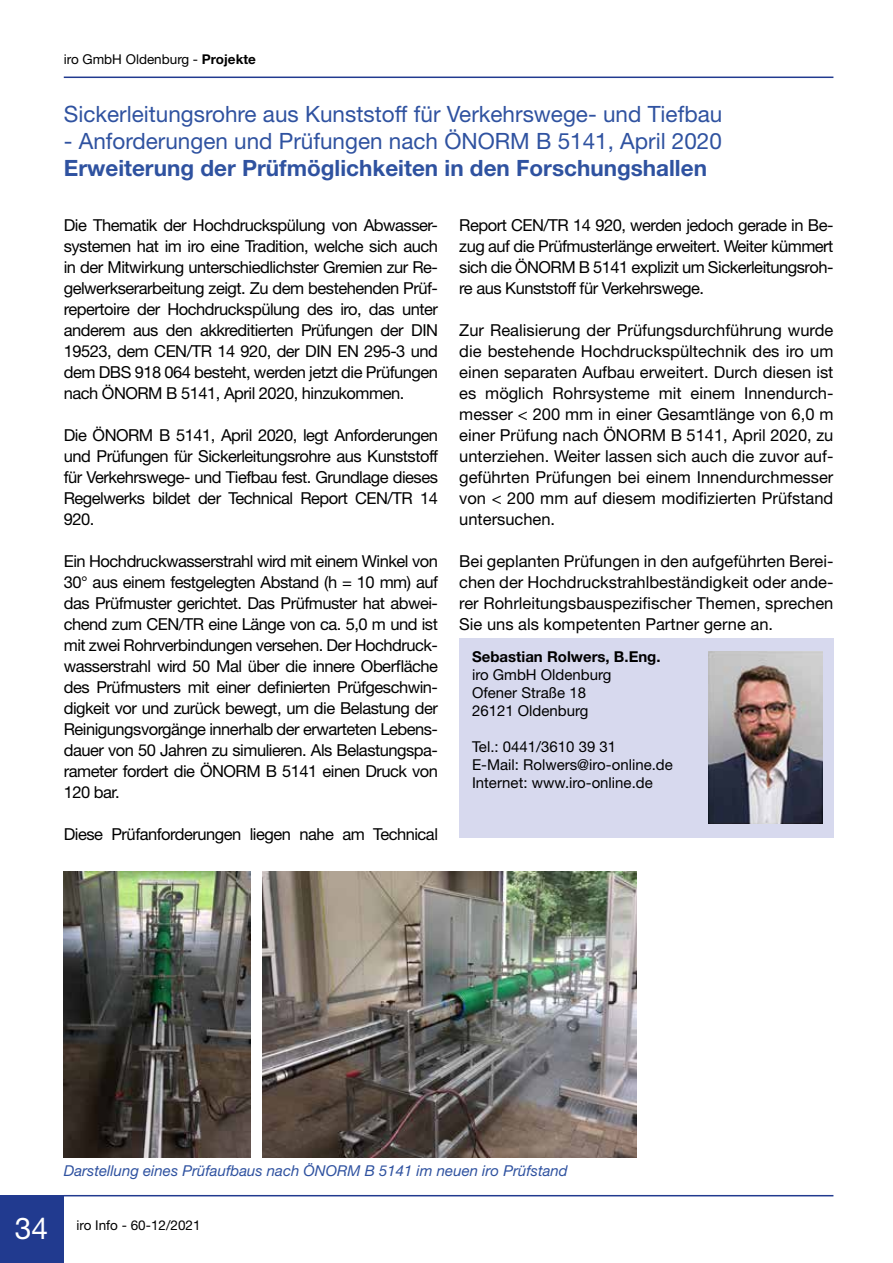
<style>
.page{position:relative;width:893px;height:1263px;background:#fff}
.page>*{position:absolute;margin:0;border:0;box-sizing:border-box;transform-origin:0 0}
.t1{font:30px "Helvetica Neue LT Std";color:#fff}
.t2{font:22.5px "Helvetica Neue LT Std";color:#2f52a0}
.t3{font:700 22.5px "Helvetica Neue LT Std";color:#2f52a0}
.t4{font:16.5px/21px "Helvetica Neue LT Std";letter-spacing:-.03em;color:#000;text-align:justify}
.t5{font:15px/18px "Helvetica Neue LT Std";color:#000}
.t6{font:italic 15px "Helvetica Neue LT Std";color:#2f52a0}
.t7{font:700 15px "Helvetica Neue LT Std";color:#000}
.t8{font:13.5px "Helvetica Neue LT Std";color:#000}
.s1{font-weight:700}
</style>
<div class="page">
<hr style="left:64px;top:77px;width:769px;height:1px;background:#213a8f">
<div style="left:0;top:1195px;width:64px;height:68px;background:#213a8f"></div>
<hr style="left:64px;top:1195px;width:769px;height:1px;background:#213a8f">
<div style="left:459px;top:638px;width:374px;height:200px;background:#d7d9ee"></div>
<img style="left:708px;top:651px;width:115px;height:172px">
<img style="left:64px;top:872px;width:187px;height:285px">
<img style="left:262px;top:872px;width:374px;height:285px">
<p class="t8" style="left:64px;top:51px;width:194px">iro GmbH Oldenburg - <span class="s1">Projekte</span></p>
<h2 class="t2" style="left:64px;top:101px;width:660px">Sickerleitungsrohre aus Kunststoff für Verkehrswege- und Tiefbau</h2>
<h2 class="t2" style="left:64px;top:128px;width:660px">- Anforderungen und Prüfungen nach ÖNORM B 5141, April 2020</h2>
<h2 class="t3" style="left:64px;top:154px;width:645px">Erweiterung der Prüfmöglichkeiten in den Forschungshallen</h2>
<p class="t4" style="left:64px;top:214px;width:376px">Die Thematik der Hochdruckspülung von Abwasser&shy;systemen hat im iro eine Tradition, welche sich auch in der Mitwirkung unterschiedlichster Gremien zur Re&shy;gelwerkserarbeitung zeigt. Zu dem bestehenden Prüf&shy;repertoire der Hochdruckspülung des iro, das unter anderem aus den akkreditierten Prüfungen der DIN 19523, dem CEN/TR 14 920, der DIN EN 295-3 und dem DBS 918 064 besteht, werden jetzt die Prüfungen nach ÖNORM B 5141, April 2020, hinzukommen.</p>
<p class="t4" style="left:64px;top:424px;width:376px">Die ÖNORM B 5141, April 2020, legt Anforderungen und Prüfungen für Sickerleitungsrohre aus Kunststoff für Verkehrswege- und Tiefbau fest. Grundlage dieses Regelwerks bildet der Technical Report CEN/TR 14<br>920.</p>
<p class="t4" style="left:64px;top:550px;width:376px">Ein Hochdruckwasserstrahl wird mit einem Winkel von 30° aus einem festgelegten Abstand (h = 10 mm) auf das Prüfmuster gerichtet. Das Prüfmuster hat abwei&shy;chend zum CEN/TR eine Länge von ca. 5,0 m und ist mit zwei Rohrverbindungen versehen. Der Hochdruck&shy;wasserstrahl wird 50 Mal über die innere Oberfläche des Prüfmusters mit einer definierten Prüfgeschwin&shy;digkeit vor und zurück bewegt, um die Belastung der Reinigungsvorgänge innerhalb der erwarteten Lebens&shy;dauer von 50 Jahren zu simulieren. Als Belastungspa&shy;rameter fordert die ÖNORM B 5141 einen Druck von 120 bar.</p>
<p class="t4" style="left:64px;top:823px;width:376px">Diese Prüfanforderungen liegen nahe am Technical</p>
<p class="t4" style="left:459px;top:214px;width:376px">Report CEN/TR 14 920, werden jedoch gerade in Be&shy;zug auf die Prüfmusterlänge erweitert. Weiter kümmert sich die ÖNORM B 5141 explizit um Sickerleitungsroh&shy;re aus Kunststoff für Verkehrswege.</p>
<p class="t4" style="left:459px;top:320px;width:376px">Zur Realisierung der Prüfungsdurchführung wurde die bestehende Hochdruckspültechnik des iro um einen separaten Aufbau erweitert. Durch diesen ist es möglich Rohrsysteme mit einem Innendurch&shy;messer &lt; 200 mm in einer Gesamtlänge von 6,0 m einer Prüfung nach ÖNORM B 5141, April 2020, zu unterziehen. Weiter lassen sich auch die zuvor auf&shy;geführten Prüfungen bei einem Innendurchmesser von &lt; 200 mm auf diesem modifizierten Prüfstand untersuchen.</p>
<p class="t4" style="left:459px;top:551px;width:376px">Bei geplanten Prüfungen in den aufgeführten Berei&shy;chen der Hochdruckstrahlbeständigkeit oder ande&shy;rer Rohrleitungsbauspezifischer Themen, sprechen Sie uns als kompetenten Partner gerne an.</p>
<p class="t7" style="left:472px;top:647px;width:190px">Sebastian Rolwers, B.Eng.</p>
<p class="t5" style="left:472px;top:665px;width:141px">iro GmbH Oldenburg<br>Ofener Straße 18<br>26121 Oldenburg</p>
<p class="t5" style="left:472px;top:737px;width:202px">Tel.: 0441/3610 39 31<br>E-Mail: Rolwers@iro-online.de<br>Internet: www.iro-online.de</p>
<p class="t6" style="left:64px;top:1161px;width:505px">Darstellung eines Prüfaufbaus nach ÖNORM B 5141 im neuen iro Prüfstand</p>
<h1 class="t1" style="left:15px;top:1210px;width:35px">34</h1>
<p class="t8" style="left:77px;top:1217px;width:126px">iro Info - 60-12/2021</p>
</div>
